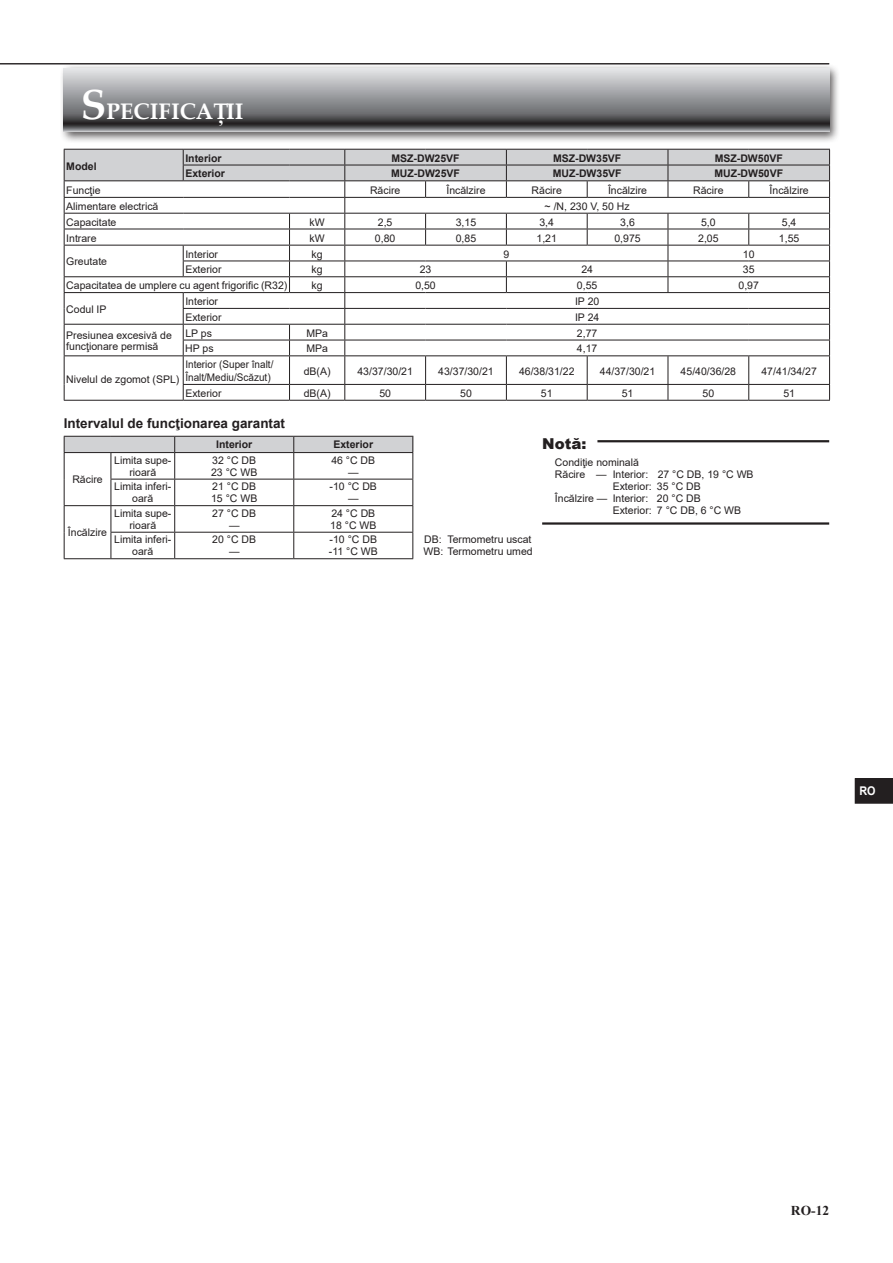
<style>
.page{position:relative;width:893px;height:1263px;background:#fff}
.page>*{position:absolute;margin:0;border:0;box-sizing:border-box;transform-origin:0 0}
.t1{font:700 22.5px "Palatino Linotype";color:#fff}
.t2{font:900 15px "Arial";color:#231f20}
.t3{font:700 13.5px "Arial";color:#231f20}
.t4{font:700 13.5px "Times New Roman";color:#231f20}
.t5{font:700 12px "Arial";color:#fff;scale:.9 1}
.t6{font:10.5px/12px "Arial";color:#231f20;text-align:center}
.t7{font:700 10.5px "Arial";color:#231f20}
.t8{font:10.5px/12.8px "Arial";color:#231f20;scale:.95 1}
.s1{font-size:42px}
</style>
<div class="page">
<svg style="left:855px;top:778px;width:38px;height:26px"></svg>
<hr style="left:0;top:63px;width:829px;height:1px;background:#231f20">
<hr style="left:64px;top:558px;width:47px;height:1px;background:#231f20">
<svg style="left:64px;top:436px;width:349px;height:122px"></svg>
<hr style="left:111px;top:558px;width:64px;height:1px;background:#231f20">
<hr style="left:175px;top:558px;width:119px;height:1px;background:#231f20">
<hr style="left:294px;top:558px;width:119px;height:1px;background:#231f20">
<hr style="left:597px;top:440px;width:232px;height:2px;background:#231f20">
<hr style="left:542px;top:522px;width:287px;height:3px;background:#231f20">
<div style="left:59px;top:63px;width:782px;height:80px;background:#231f20;opacity:.75"></div>
<svg style="left:64px;top:68px;width:765px;height:64px"></svg>
<svg style="left:64px;top:149px;width:766px;height:251px"></svg>
<hr style="left:64px;top:400px;width:119px;height:1px;background:#231f20">
<hr style="left:183px;top:400px;width:107px;height:1px;background:#231f20">
<hr style="left:290px;top:400px;width:55px;height:1px;background:#231f20">
<hr style="left:345px;top:400px;width:81px;height:1px;background:#231f20">
<hr style="left:426px;top:400px;width:80px;height:1px;background:#231f20">
<hr style="left:506px;top:400px;width:81px;height:1px;background:#231f20">
<hr style="left:587px;top:400px;width:81px;height:1px;background:#231f20">
<hr style="left:668px;top:400px;width:81px;height:1px;background:#231f20">
<hr style="left:749px;top:400px;width:81px;height:1px;background:#231f20">
<h1 class="t1" style="left:81px;top:95px;width:164px"><span class="s1">S</span>PECIFICAŢII</h1>
<p class="t7" style="left:66px;top:158px;width:32px">Model</p>
<p class="t7" style="left:185px;top:151px;width:38px">Interior</p>
<p class="t7" style="left:391px;top:151px;width:70px">MSZ-DW25VF</p>
<p class="t7" style="left:553px;top:151px;width:70px">MSZ-DW35VF</p>
<p class="t7" style="left:715px;top:151px;width:70px">MSZ-DW50VF</p>
<p class="t7" style="left:185px;top:166px;width:41px">Exterior</p>
<p class="t7" style="left:391px;top:166px;width:70px">MUZ-DW25VF</p>
<p class="t7" style="left:553px;top:166px;width:70px">MUZ-DW35VF</p>
<p class="t7" style="left:714px;top:166px;width:70px">MUZ-DW50VF</p>
<p class="t6" style="left:66px;top:184px;width:36px">Funcţie</p>
<p class="t6" style="left:370px;top:184px;width:32px">Răcire</p>
<p class="t6" style="left:446px;top:184px;width:41px">Încălzire</p>
<p class="t6" style="left:532px;top:184px;width:32px">Răcire</p>
<p class="t6" style="left:608px;top:184px;width:41px">Încălzire</p>
<p class="t6" style="left:693px;top:184px;width:32px">Răcire</p>
<p class="t6" style="left:770px;top:184px;width:41px">Încălzire</p>
<p class="t6" style="left:66px;top:200px;width:94px">Alimentare electrică</p>
<p class="t6" style="left:545px;top:200px;width:87px">~ /N, 230 V, 50 Hz</p>
<p class="t6" style="left:66px;top:216px;width:52px">Capacitate</p>
<p class="t6" style="left:310px;top:216px;width:17px">kW</p>
<p class="t6" style="left:378px;top:216px;width:16px">2,5</p>
<p class="t6" style="left:456px;top:216px;width:22px">3,15</p>
<p class="t6" style="left:539px;top:216px;width:16px">3,4</p>
<p class="t6" style="left:620px;top:216px;width:16px">3,6</p>
<p class="t6" style="left:701px;top:216px;width:16px">5,0</p>
<p class="t6" style="left:782px;top:216px;width:16px">5,4</p>
<p class="t6" style="left:66px;top:232px;width:32px">Intrare</p>
<p class="t6" style="left:310px;top:232px;width:17px">kW</p>
<p class="t6" style="left:375px;top:232px;width:22px">0,80</p>
<p class="t6" style="left:456px;top:232px;width:22px">0,85</p>
<p class="t6" style="left:537px;top:232px;width:22px">1,21</p>
<p class="t6" style="left:614px;top:232px;width:28px">0,975</p>
<p class="t6" style="left:698px;top:232px;width:22px">2,05</p>
<p class="t6" style="left:779px;top:232px;width:22px">1,55</p>
<p class="t6" style="left:66px;top:256px;width:42px">Greutate</p>
<p class="t6" style="left:185px;top:248px;width:34px">Interior</p>
<p class="t6" style="left:312px;top:248px;width:13px">kg</p>
<p class="t6" style="left:503px;top:248px;width:7px">9</p>
<p class="t6" style="left:743px;top:248px;width:13px">10</p>
<p class="t6" style="left:185px;top:264px;width:38px">Exterior</p>
<p class="t6" style="left:312px;top:264px;width:13px">kg</p>
<p class="t6" style="left:420px;top:264px;width:13px">23</p>
<p class="t6" style="left:581px;top:264px;width:13px">24</p>
<p class="t6" style="left:743px;top:264px;width:13px">35</p>
<p class="t6" style="left:66px;top:279px;width:223px">Capacitatea de umplere cu agent frigorific (R32)</p>
<p class="t6" style="left:312px;top:279px;width:13px">kg</p>
<p class="t6" style="left:415px;top:279px;width:22px">0,50</p>
<p class="t6" style="left:577px;top:279px;width:22px">0,55</p>
<p class="t6" style="left:738px;top:279px;width:22px">0,97</p>
<p class="t6" style="left:66px;top:303px;width:42px">Codul IP</p>
<p class="t6" style="left:185px;top:295px;width:34px">Interior</p>
<p class="t6" style="left:575px;top:295px;width:26px">IP 20</p>
<p class="t6" style="left:185px;top:311px;width:38px">Exterior</p>
<p class="t6" style="left:575px;top:311px;width:26px">IP 24</p>
<p class="t6" style="left:66px;top:330px;width:107px;line-height:10.5px;text-align:left">Presiunea excesivă de funcţionare permisă</p>
<p class="t6" style="left:185px;top:327px;width:28px">LP ps</p>
<p class="t6" style="left:306px;top:327px;width:23px">MPa</p>
<p class="t6" style="left:577px;top:327px;width:22px">2,77</p>
<p class="t6" style="left:185px;top:343px;width:30px">HP ps</p>
<p class="t6" style="left:306px;top:343px;width:23px">MPa</p>
<p class="t6" style="left:577px;top:343px;width:22px">4,17</p>
<p class="t8" style="left:185px;top:358px;width:94px">Interior (Super înalt/<br>Înalt/Mediu/Scăzut)</p>
<p class="t6" style="left:304px;top:365px;width:28px">dB(A)</p>
<p class="t6" style="left:357px;top:365px;width:57px">43/37/30/21</p>
<p class="t6" style="left:438px;top:365px;width:57px">43/37/30/21</p>
<p class="t6" style="left:519px;top:365px;width:57px">46/38/31/22</p>
<p class="t6" style="left:600px;top:365px;width:57px">44/37/30/21</p>
<p class="t6" style="left:681px;top:365px;width:57px">45/40/36/28</p>
<p class="t6" style="left:761px;top:365px;width:57px">47/41/34/27</p>
<p class="t6" style="left:185px;top:387px;width:38px">Exterior</p>
<p class="t6" style="left:304px;top:387px;width:28px">dB(A)</p>
<p class="t6" style="left:379px;top:387px;width:13px">50</p>
<p class="t6" style="left:460px;top:387px;width:13px">50</p>
<p class="t6" style="left:541px;top:387px;width:13px">51</p>
<p class="t6" style="left:622px;top:387px;width:13px">51</p>
<p class="t6" style="left:702px;top:387px;width:13px">50</p>
<p class="t6" style="left:783px;top:387px;width:13px">51</p>
<p class="t6" style="left:66px;top:373px;width:115px">Nivelul de zgomot (SPL)</p>
<p class="t3" style="left:64px;top:414px;width:223px">Intervalul de funcţionarea garantat</p>
<p class="t6" style="left:72px;top:473px;width:32px">Răcire</p>
<p class="t6" style="left:68px;top:526px;width:41px">Încălzire</p>
<p class="t7" style="left:216px;top:437px;width:38px">Interior</p>
<p class="t7" style="left:333px;top:437px;width:41px">Exterior</p>
<p class="t6" style="left:114px;top:454px;width:59px">Limita supe&shy;rioară</p>
<p class="t6" style="left:211px;top:454px;width:48px;text-align:left">32 °C DB<br>23 °C WB</p>
<p class="t6" style="left:331px;top:454px;width:45px">46 °C DB —</p>
<p class="t6" style="left:114px;top:480px;width:59px">Limita inferi&shy;oară</p>
<p class="t6" style="left:211px;top:480px;width:48px;text-align:left">21 °C DB<br>15 °C WB</p>
<p class="t6" style="left:330px;top:480px;width:49px">-10 °C DB —</p>
<p class="t6" style="left:114px;top:507px;width:59px">Limita supe&shy;rioară</p>
<p class="t6" style="left:212px;top:507px;width:45px">27 °C DB —</p>
<p class="t6" style="left:330px;top:507px;width:48px;text-align:left">24 °C DB<br>18 °C WB</p>
<p class="t6" style="left:114px;top:534px;width:59px">Limita inferi&shy;oară</p>
<p class="t6" style="left:212px;top:534px;width:45px">20 °C DB —</p>
<p class="t6" style="left:329px;top:534px;width:50px;text-align:left">-10 °C DB -11 °C WB</p>
<p class="t6" style="left:423px;top:533px;width:111px;text-align:left">DB: Termometru uscat<br>WB: Termometru umed</p>
<h2 class="t2" style="left:542px;top:432px;width:46px">Notă:</h2>
<p class="t6" style="left:555px;top:456px;width:86px">Condiţie nominală</p>
<p class="t6" style="left:555px;top:468px;width:200px">Răcire — Interior: 27 °C DB, 19 °C WB</p>
<p class="t6" style="left:613px;top:480px;width:90px">Exterior: 35 °C DB</p>
<p class="t6" style="left:555px;top:492px;width:147px">Încălzire — Interior: 20 °C DB</p>
<p class="t6" style="left:613px;top:504px;width:130px">Exterior: 7 °C DB, 6 °C WB</p>
<p class="t5" style="left:859px;top:782px;width:19px">RO</p>
<p class="t4" style="left:791px;top:1200px;width:40px">RO-12</p>
</div>
